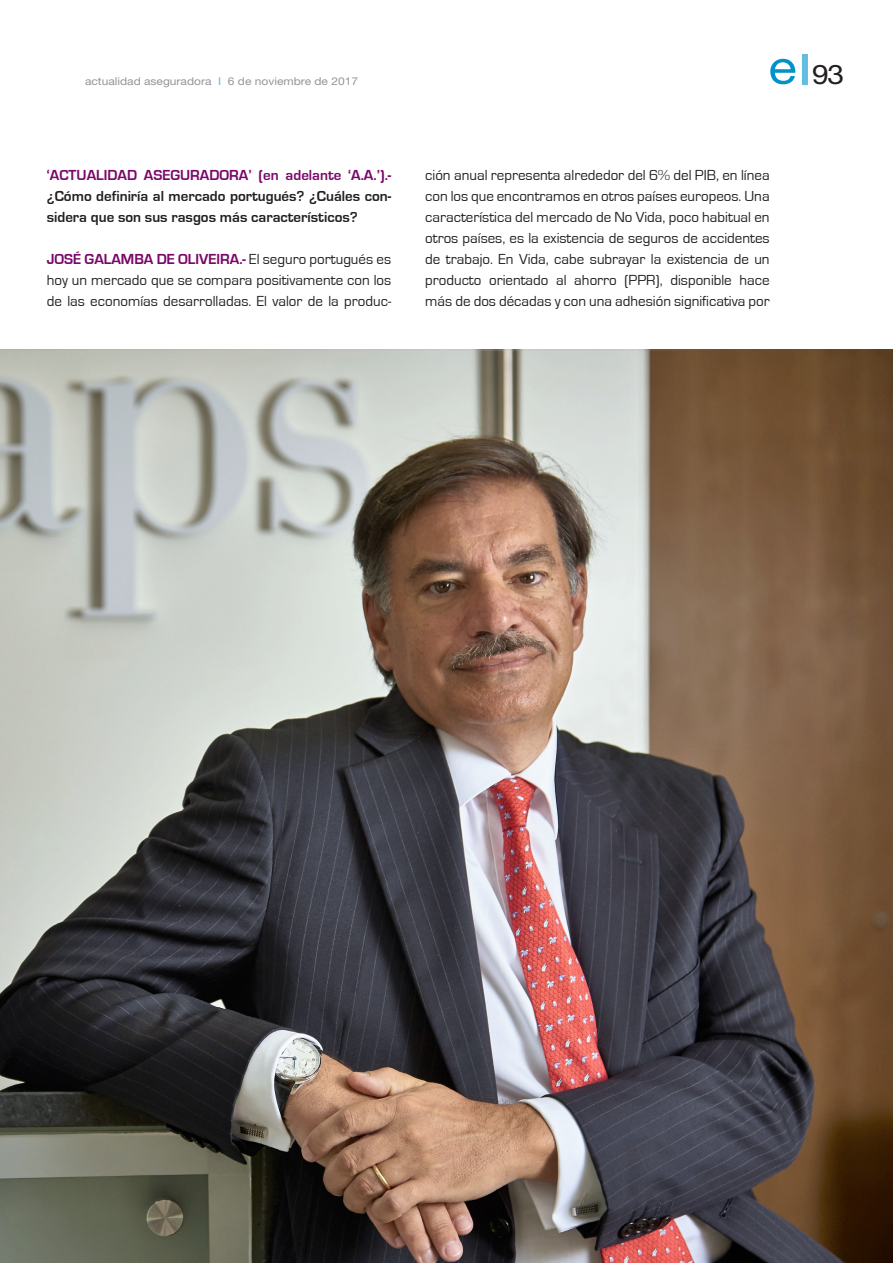
<style>
.page{position:relative;width:893px;height:1263px;background:#fff}
.page>*{position:absolute;margin:0;border:0;box-sizing:border-box;transform-origin:0 0}
.t1{font:27px "Helvetica Neue LT Std";color:#231f20;scale:1.11 1}
.Texto_pregunta_entre{font:15px/21px "Eurostile";color:#231f20;text-align:justify}
.Texto_pregunta_entre-2{font:700 15px/21px "Eurostile";color:#231f20;text-align:justify}
.t2{font:10.8px "Helvetica Neue LT Std";color:#939598;scale:1.11 1}
.s1{color:#62bde0}
.s2{color:#7a0869}
.s3{font-weight:700;color:#7a0869}
.s4{font-size:47.25px;color:#0092c8}
</style>
<div class="page">
<div style="left:802px;top:54px;width:6px;height:31px;background:#62bde0"></div>
<img style="left:0;top:350px;width:893px;height:913px">
<p class="t2" style="left:85px;top:75px;width:247px">actualidad aseguradora <span class="s1">I</span> 6 de noviembre de 2017</p>
<p class="Texto_pregunta_entre-2" style="left:47px;top:165px;width:346px"><span class="s2">‘ACTUALIDAD ASEGURADORA’ (en adelante ‘A.A.’).- </span>¿Cómo definiría al mercado portugués? ¿Cuáles con&shy;sidera que son sus rasgos más característicos?</p>
<p class="Texto_pregunta_entre" style="left:47px;top:249px;width:346px"><span class="s3">JOSÉ GALAMBA DE OLIVEIRA.-</span> El seguro portugués es hoy un mercado que se compara positivamente con los de las economías desarrolladas. El valor de la produc-</p>
<p class="t1" style="left:768px;top:58px;width:70px"><span class="s4">e</span> 93</p>
<p class="Texto_pregunta_entre" style="left:425px;top:165px;width:346px">ción anual representa alrededor del 6% del PIB, en línea con los que encontramos en otros países europeos. Una característica del mercado de No Vida, poco habitual en otros países, es la existencia de seguros de accidentes de trabajo. En Vida, cabe subrayar la existencia de un producto orientado al ahorro (PPR), disponible hace más de dos décadas y con una adhesión significativa por</p>
</div>
